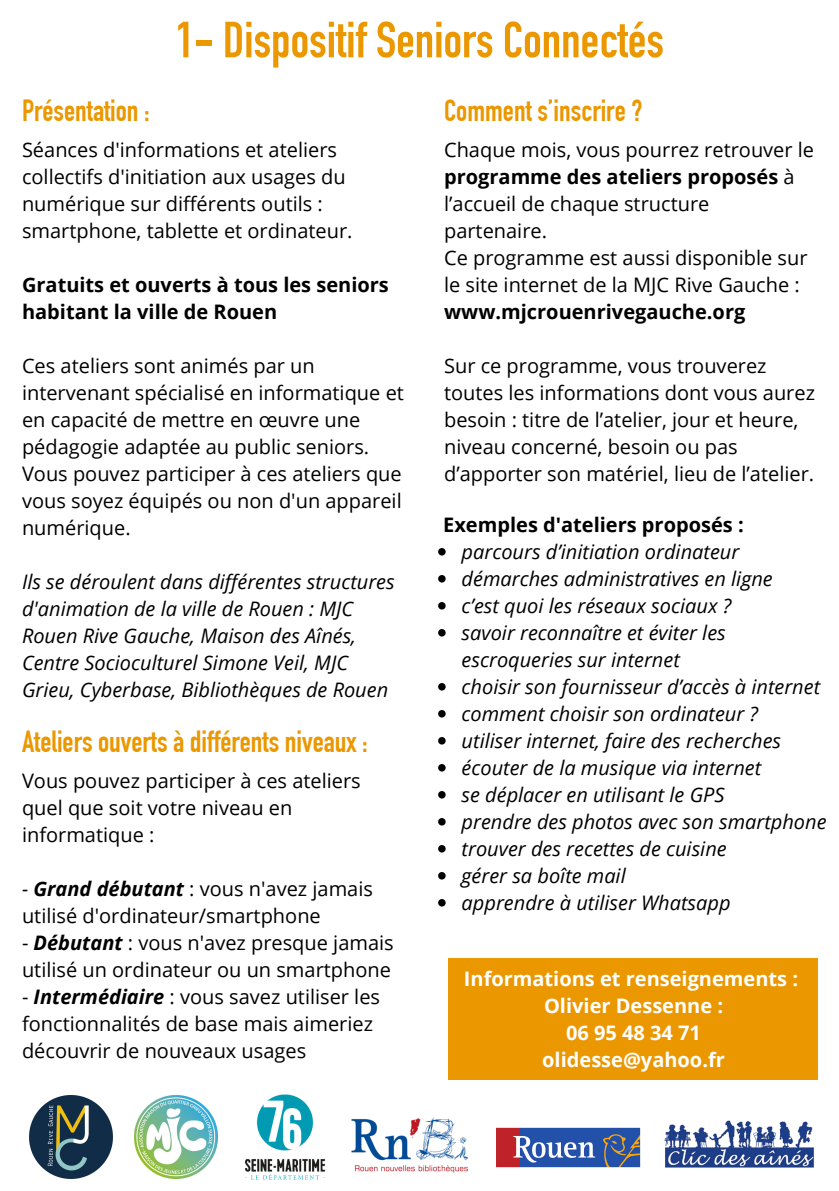
<style>
.page{position:relative;width:839px;height:1191px;background:#fff}
.page>*{position:absolute;margin:0;border:0;box-sizing:border-box;transform-origin:0 0}
.t1{font:700 50px "DIN Condensed";color:#eb9700}
.t2{font:700 30px "DIN Condensed";color:#eb9700}
.t3{font:20px/27px "Open Sans";color:#000}
.t4{font:italic 20px/27px "Open Sans";color:#000}
.t5{font:700 20px/27px "Open Sans";color:#000}
.t6{font:700 20px/27px "Open Sans";color:#fff;text-align:center}
.s1{font-style:italic}
.s2{font-weight:700;font-style:italic}
.s3{font-weight:700}
</style>
<div class="page">
<div style="left:447px;top:958px;width:370px;height:122px;background:#eb9700"></div>
<svg style="left:438px;top:548px;width:7px;height:8px"></svg>
<svg style="left:438px;top:575px;width:7px;height:8px"></svg>
<svg style="left:438px;top:602px;width:7px;height:8px"></svg>
<svg style="left:438px;top:629px;width:7px;height:8px"></svg>
<svg style="left:438px;top:683px;width:7px;height:8px"></svg>
<svg style="left:438px;top:710px;width:7px;height:8px"></svg>
<svg style="left:438px;top:737px;width:7px;height:8px"></svg>
<svg style="left:438px;top:764px;width:7px;height:8px"></svg>
<svg style="left:438px;top:791px;width:7px;height:8px"></svg>
<svg style="left:438px;top:818px;width:7px;height:8px"></svg>
<svg style="left:438px;top:845px;width:7px;height:8px"></svg>
<svg style="left:438px;top:872px;width:7px;height:8px"></svg>
<svg style="left:438px;top:899px;width:7px;height:8px"></svg>
<img style="left:30px;top:1096px;width:82px;height:82px">
<img style="left:244px;top:1094px;width:79px;height:86px">
<img style="left:664px;top:1120px;width:150px;height:48px">
<img style="left:323px;top:1117px;width:146px;height:61px">
<img style="left:496px;top:1127px;width:145px;height:41px">
<img style="left:135px;top:1096px;width:82px;height:82px">
<h1 class="t1" style="left:175px;top:22px;width:490px">1- Dispositif Seniors Connectés</h1>
<h2 class="t2" style="left:22px;top:100px;width:129px">Présentation :</h2>
<p class="t3" style="left:22px;top:136px;width:332px">Séances d'informations et ateliers collectifs d'initiation aux usages du numérique sur différents outils : smartphone, tablette et ordinateur.</p>
<p class="t5" style="left:22px;top:271px;width:368px">Gratuits et ouverts à tous les seniors habitant la ville de Rouen</p>
<p class="t3" style="left:22px;top:352px;width:383px">Ces ateliers sont animés par un intervenant spécialisé en informatique et en capacité de mettre en œuvre une pédagogie adaptée au public seniors.<br>Vous pouvez participer à ces ateliers que vous soyez équipés ou non d'un appareil numérique.</p>
<p class="t4" style="left:22px;top:568px;width:374px">Ils se déroulent dans différentes structures d'animation de la ville de Rouen : MJC Rouen Rive Gauche, Maison des Aînés, Centre Socioculturel Simone Veil, MJC Grieu, Cyberbase, Bibliothèques de Rouen</p>
<h2 class="t2" style="left:22px;top:731px;width:347px">Ateliers ouverts à différents niveaux :</h2>
<p class="t3" style="left:22px;top:767px;width:340px">Vous pouvez participer à ces ateliers quel que soit votre niveau en informatique :</p>
<p class="t3" style="left:22px;top:875px;width:352px"><span class="s1">-</span> <span class="s2">Grand débutant</span> : vous n'avez jamais utilisé d'ordinateur/smartphone</p>
<p class="t3" style="left:22px;top:929px;width:373px">- <span class="s2">Débutant</span> : vous n'avez presque jamais utilisé un ordinateur ou un smartphone</p>
<p class="t3" style="left:22px;top:983px;width:359px">- <span class="s2">Intermédiaire</span> : vous savez utiliser les fonctionnalités de base mais aimeriez découvrir de nouveaux usages</p>
<h2 class="t2" style="left:444px;top:100px;width:200px">Comment s’inscrire ?</h2>
<p class="t3" style="left:444px;top:136px;width:371px">Chaque mois, vous pourrez retrouver le <span class="s3">programme des ateliers proposés</span> à l’accueil de chaque structure partenaire.<br>Ce programme est aussi disponible sur le site internet de la MJC Rive Gauche :</p>
<p class="t5" style="left:444px;top:298px;width:303px">www.mjcrouenrivegauche.org</p>
<p class="t3" style="left:444px;top:352px;width:372px">Sur ce programme, vous trouverez toutes les informations dont vous aurez besoin : titre de l’atelier, jour et heure, niveau concerné, besoin ou pas d’apporter son matériel, lieu de l’atelier.</p>
<p class="t5" style="left:443px;top:510px;width:302px">Exemples d'ateliers proposés :</p>
<p class="t4" style="left:461px;top:537px;width:366px">parcours d’initiation ordinateur démarches administratives en ligne<br>c’est quoi les réseaux sociaux ?<br>savoir reconnaître et éviter les escroqueries sur internet<br>choisir son fournisseur d’accès à internet comment choisir son ordinateur ?<br>utiliser internet, faire des recherches écouter de la musique via internet<br>se déplacer en utilisant le GPS<br>prendre des photos avec son smartphone trouver des recettes de cuisine<br>gérer sa boîte mail<br>apprendre à utiliser Whatsapp</p>
<p class="t6" style="left:464px;top:965px;width:335px">Informations et renseignements :<br>Olivier Dessenne :<br>06 95 48 34 71<br>olidesse@yahoo.fr</p>
</div>
